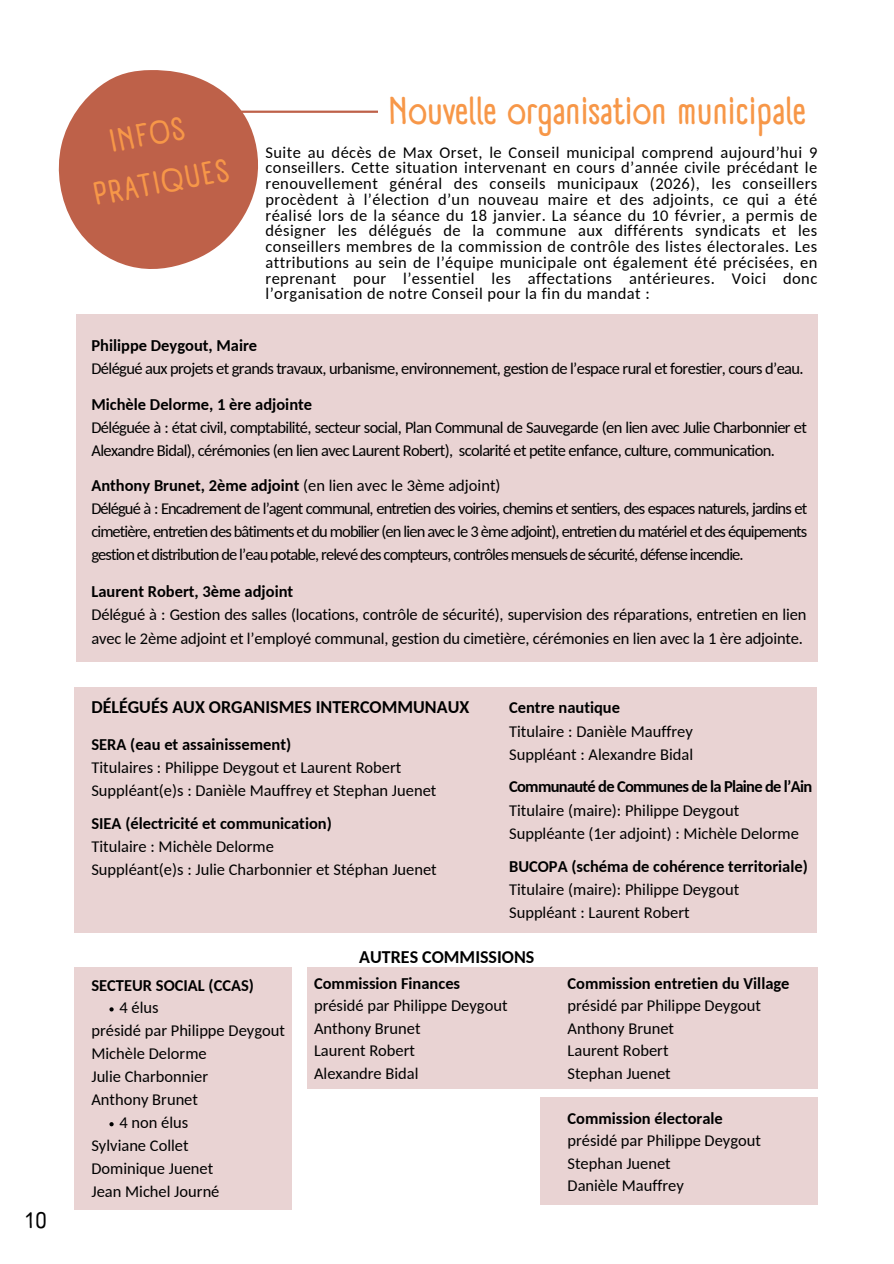
<style>
.page{position:relative;width:894px;height:1264px;background:#fff}
.page>*{position:absolute;margin:0;border:0;box-sizing:border-box;transform-origin:0 0}
.t1{font:700 37.5px "A Day Without Sun Text";color:#f79748}
.t2{font:700 31.5px/49.5px "A Day Without Sun Text";color:#f79748;text-align:center}
.t3{font:700 22.5px "A Day Without Sun Text";color:#000}
.t4{font:700 18px "Carlito";color:#000}
.t5{font:16.5px/15.8px "Carlito";color:#000;text-align:justify}
.t6{font:700 16.5px "Carlito";color:#000}
.t7{font:16.5px/23px "Carlito";letter-spacing:-.035em;color:#000}
.t8{font:700 16.5px "Carlito";letter-spacing:-.04em;color:#000}
.s1{font-weight:400}
</style>
<div class="page">
<div style="left:76px;top:314px;width:741px;height:347px;background:#e9d3d3"></div>
<hr style="left:227px;top:111px;width:151px;height:2px;background:#be6149">
<svg style="left:58px;top:70px;width:202px;height:199px"></svg>
<div style="left:74px;top:687px;width:743px;height:245px;background:#e9d3d3"></div>
<div style="left:74px;top:967px;width:218px;height:242px;background:#e9d3d3"></div>
<div style="left:307px;top:967px;width:510px;height:121px;background:#e9d3d3"></div>
<div style="left:540px;top:1096px;width:277px;height:108px;background:#e9d3d3"></div>
<svg style="left:109px;top:1007px;width:5px;height:4px"></svg>
<svg style="left:109px;top:1122px;width:5px;height:4px"></svg>
<p class="t3" style="left:25px;top:1206px;width:23px">10</p>
<p class="t2" style="left:80px;top:122px;width:138px;rotate:-11deg">INFOS<br>PRATIQUES</p>
<p class="t1" style="left:389px;top:88px;width:419px">Nouvelle organisation municipale</p>
<p class="t5" style="left:265px;top:146px;width:553px">Suite au décès de Max Orset, le Conseil municipal comprend aujourd’hui 9 conseillers. Cette situation intervenant en cours d’année civile précédant le renouvellement général des conseils municipaux (2026), les conseillers procèdent à l’élection d’un nouveau maire et des adjoints, ce qui a été réalisé lors de la séance du 18 janvier. La séance du 10 février, a permis de désigner les délégués de la commune aux différents syndicats et les conseillers membres de la commission de contrôle des listes électorales. Les attributions au sein de l’équipe municipale ont également été précisées, en reprenant pour l’essentiel les affectations antérieures. Voici donc l’organisation de notre Conseil pour la fin du mandat :</p>
<p class="t6" style="left:91px;top:339px;width:167px">Philippe Deygout, Maire</p>
<h1 class="t7" style="left:91px;top:358px;width:713px">Délégué aux projets et grands travaux, urbanisme, environnement, gestion de l’espace rural et forestier, cours d’eau.</h1>
<h2 class="t6" style="left:91px;top:397px;width:222px">Michèle Delorme, 1 ère adjointe</h2>
<p class="t7" style="left:91px;top:417px;width:716px">Déléguée à : état civil, comptabilité, secteur social, Plan Communal de Sauvegarde (en lien avec Julie Charbonnier et<br>Alexandre Bidal), cérémonies (en lien avec Laurent Robert), scolarité et petite enfance, culture, communication.</p>
<p class="t6" style="left:91px;top:478px;width:410px">Anthony Brunet, 2ème adjoint <span class="s1">(en lien avec le 3ème adjoint)</span></p>
<p class="t5" style="left:91px;top:498px;width:717px;line-height:23px">Délégué à : Encadrement de l’agent communal, entretien des voiries, chemins et sentiers, des espaces naturels, jardins et cimetière, entretien des bâtiments et du mobilier (en lien avec le 3 ème adjoint), entretien du matériel et des équipements gestion et distribution de l’eau potable, relevé des compteurs, contrôles mensuels de sécurité, défense incendie.</p>
<p class="t6" style="left:91px;top:585px;width:203px">Laurent Robert, 3ème adjoint</p>
<p class="t5" style="left:91px;top:605px;width:716px;line-height:23px">Délégué à : Gestion des salles (locations, contrôle de sécurité), supervision des réparations, entretien en lien avec le 2ème adjoint et l’employé communal, gestion du cimetière, cérémonies en lien avec la 1 ère adjointe.</p>
<p class="t4" style="left:91px;top:699px;width:379px">DÉLÉGUÉS AUX ORGANISMES INTERCOMMUNAUX</p>
<p class="t6" style="left:91px;top:737px;width:201px">SERA (eau et assainissement)</p>
<p class="t5" style="left:91px;top:761px;width:311px">Titulaires : Philippe Deygout et Laurent Robert</p>
<p class="t5" style="left:91px;top:784px;width:346px">Suppléant(e)s : Danièle Mauffrey et Stephan Juenet</p>
<p class="t6" style="left:91px;top:816px;width:242px">SIEA (électricité et communication)</p>
<h3 class="t5" style="left:91px;top:839px;width:184px">Titulaire : Michèle Delorme</h3>
<p class="t5" style="left:91px;top:863px;width:347px">Suppléant(e)s : Julie Charbonnier et Stéphan Juenet</p>
<p class="t6" style="left:509px;top:701px;width:112px">Centre nautique</p>
<p class="t5" style="left:509px;top:724px;width:185px">Titulaire : Danièle Mauffrey</p>
<p class="t5" style="left:509px;top:747px;width:185px">Suppléant : Alexandre Bidal</p>
<p class="t8" style="left:509px;top:780px;width:304px">Communauté de Communes de la Plaine de l’Ain</p>
<p class="t5" style="left:509px;top:803px;width:231px">Titulaire (maire): Philippe Deygout</p>
<p class="t5" style="left:509px;top:826px;width:291px">Suppléante (1er adjoint) : Michèle Delorme</p>
<p class="t6" style="left:509px;top:859px;width:300px">BUCOPA (schéma de cohérence territoriale)</p>
<p class="t5" style="left:509px;top:882px;width:231px">Titulaire (maire): Philippe Deygout</p>
<p class="t5" style="left:509px;top:905px;width:182px">Suppléant : Laurent Robert</p>
<p class="t4" style="left:359px;top:949px;width:176px">AUTRES COMMISSIONS</p>
<p class="t6" style="left:91px;top:978px;width:164px">SECTEUR SOCIAL (CCAS)</p>
<h3 class="t5" style="left:119px;top:1001px;width:41px">4 élus</h3>
<h3 class="t5" style="left:91px;top:1024px;width:195px">présidé par Philippe Deygout</h3>
<p class="t5" style="left:91px;top:1047px;width:117px">Michèle Delorme</p>
<p class="t5" style="left:91px;top:1070px;width:118px">Julie Charbonnier</p>
<p class="t5" style="left:91px;top:1093px;width:108px">Anthony Brunet</p>
<p class="t5" style="left:119px;top:1116px;width:70px">4 non élus</p>
<p class="t5" style="left:91px;top:1139px;width:99px">Sylviane Collet</p>
<p class="t5" style="left:91px;top:1162px;width:123px">Dominique Juenet</p>
<p class="t5" style="left:91px;top:1185px;width:129px">Jean Michel Journé</p>
<p class="t6" style="left:314px;top:976px;width:148px">Commission Finances</p>
<p class="t5" style="left:314px;top:999px;width:195px">présidé par Philippe Deygout</p>
<p class="t5" style="left:314px;top:1021px;width:108px">Anthony Brunet</p>
<p class="t5" style="left:314px;top:1044px;width:102px">Laurent Robert</p>
<p class="t5" style="left:314px;top:1066px;width:106px">Alexandre Bidal</p>
<p class="t6" style="left:567px;top:976px;width:223px">Commission entretien du Village</p>
<p class="t5" style="left:567px;top:999px;width:195px">présidé par Philippe Deygout</p>
<p class="t5" style="left:567px;top:1021px;width:108px">Anthony Brunet</p>
<p class="t5" style="left:567px;top:1044px;width:102px">Laurent Robert</p>
<p class="t5" style="left:567px;top:1066px;width:105px">Stephan Juenet</p>
<p class="t6" style="left:567px;top:1111px;width:157px">Commission électorale</p>
<p class="t5" style="left:567px;top:1134px;width:195px">présidé par Philippe Deygout</p>
<p class="t5" style="left:567px;top:1156px;width:105px">Stephan Juenet</p>
<p class="t5" style="left:567px;top:1179px;width:118px">Danièle Mauffrey</p>
</div>
